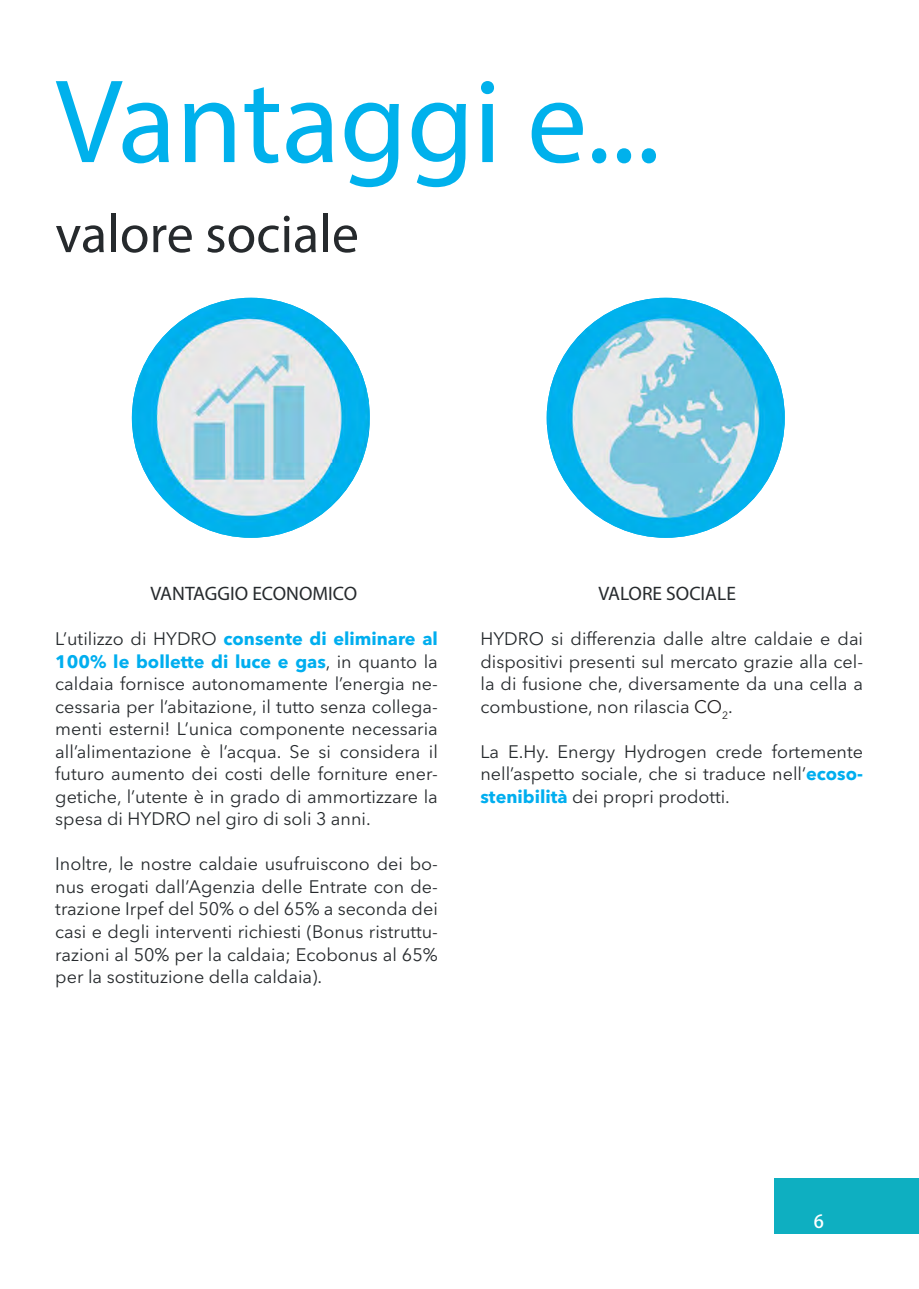
<style>
.page{position:relative;width:919px;height:1289px;background:#fff}
.page>*{position:absolute;margin:0;border:0;box-sizing:border-box;transform-origin:0 0}
.t1{font:120px "Myriad Pro";color:#00b1ec}
.t2{font:54px "Myriad Pro";color:#262a2d}
.t3{font:19.5px "Myriad Pro";color:#262a2d}
.t4{font:18px/22.5px "Avenir Next LT Pro";color:#262a2d;text-align:justify}
.t5{font:700 18px "Adobe Fan Heiti Std";color:#fff}
.s1{font-weight:700;color:#00aeef}
.s2{color:#231f20}
</style>
<div class="page">
<img style="left:132px;top:298px;width:238px;height:240px">
<img style="left:546px;top:298px;width:238px;height:240px">
<div style="left:774px;top:1178px;width:144px;height:55px;background:#0eafc1"></div>
<h1 class="t1" style="left:55px;top:48px;width:606px">Vantaggi e...</h1>
<h2 class="t2" style="left:55px;top:201px;width:305px">valore sociale</h2>
<p class="t3" style="left:150px;top:581px;width:208px">VANTAGGIO ECONOMICO</p>
<p class="t3" style="left:598px;top:581px;width:139px">VALORE SOCIALE</p>
<p class="t4" style="left:55px;top:627px;width:384px">L’utilizzo di HYDRO <span class="s1">consente di eliminare al 100% le bollette di luce e gas</span>, in quanto la caldaia fornisce autonomamente l’energia ne&shy;cessaria per l’abitazione, il tutto senza collega&shy;menti esterni! L’unica componente necessaria all’alimentazione è l’acqua. Se si considera il futuro aumento dei costi delle forniture ener&shy;getiche, l’utente è in grado di ammortizzare la spesa di HYDRO nel giro di soli 3 anni.</p>
<p class="t4" style="left:55px;top:852px;width:384px">Inoltre, le nostre caldaie usufruiscono dei bo&shy;nus erogati dall’Agenzia delle Entrate con de&shy;trazione Irpef del 50% o del 65% a seconda dei casi e degli interventi richiesti (Bonus ristruttu&shy;razioni al 50% per la caldaia; Ecobonus al 65% per la sostituzione della caldaia).</p>
<p class="t4" style="left:480px;top:627px;width:384px">HYDRO si differenzia dalle altre caldaie e dai dispositivi presenti sul mercato grazie alla cel&shy;la di fusione che, diversamente da una cella a combustione, non rilascia <span class="s2">CO</span><sub>2</sub>.</p>
<p class="t4" style="left:480px;top:740px;width:384px">La E.Hy. Energy Hydrogen crede fortemente nell’aspetto sociale, che si traduce nell’<span class="s1">ecoso&shy;stenibilità</span> dei propri prodotti.</p>
<p class="t5" style="left:813px;top:1210px;width:12px">6</p>
</div>
